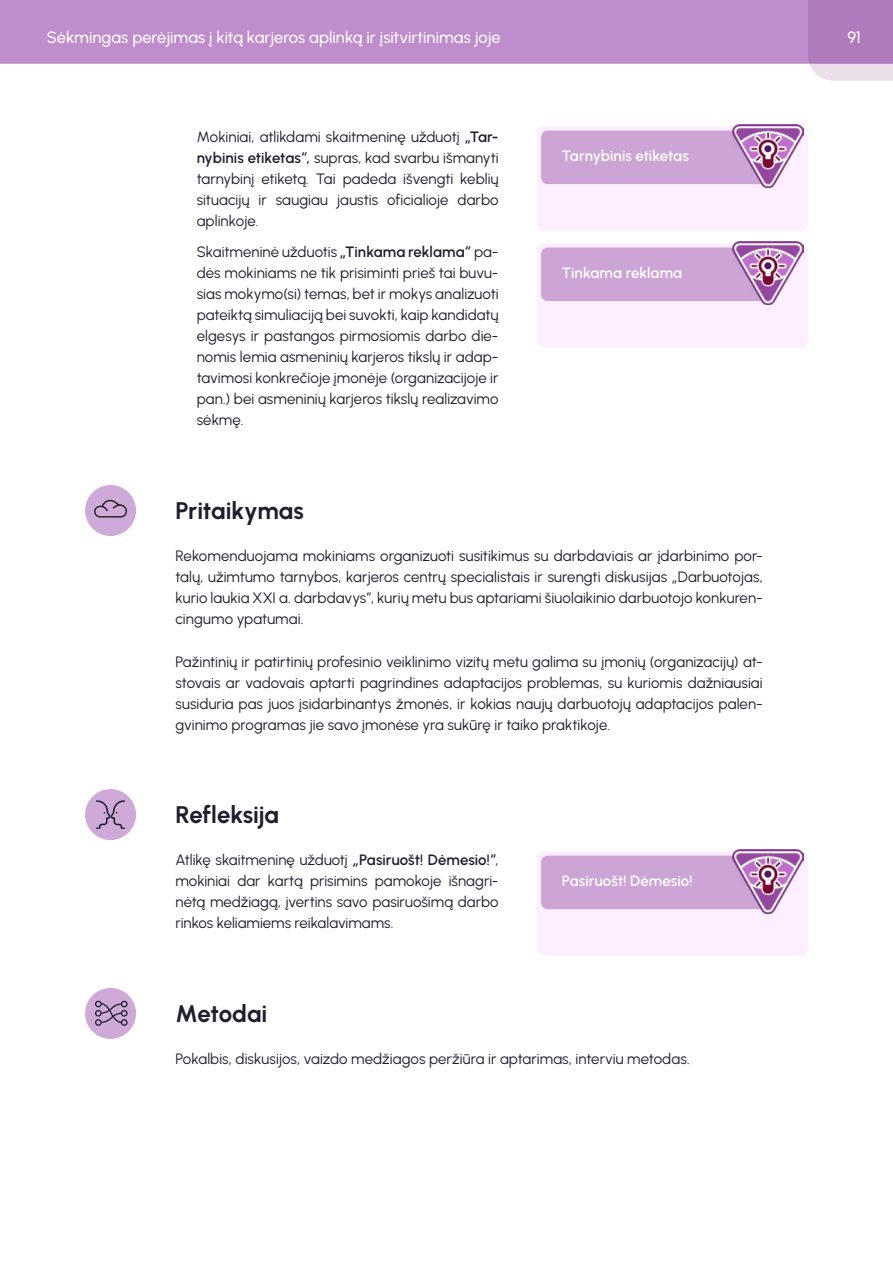
<style>
.page{position:relative;width:893px;height:1263px;background:#fff}
.page>*{position:absolute;margin:0;border:0;box-sizing:border-box;transform-origin:0 0}
.t1{font:700 24px "Urbanist";letter-spacing:-.005em;color:#1d1f2f}
.t2{font:500 16.5px "Urbanist";color:#fff}
.t3{font:15px/21px "Urbanist";letter-spacing:.005em;color:#1d1f2f;text-align:justify}
.t4{font:600 15px "Urbanist";letter-spacing:.005em;color:#fff}
.s1{font-family:"Segoe UI";font-weight:600}
.s2{font-weight:600}
.s3{font-family:"Segoe UI"}
</style>
<div class="page">
<div style="left:0;top:0;width:808px;height:64px;background:#bf8dcc"></div>
<svg style="left:808px;top:0;width:85px;height:81px;background:#bc90c7"></svg>
<div style="left:85px;top:485px;width:51px;height:51px;background:#cfaad9;border-radius:50%"></div>
<svg style="left:94px;top:500px;width:33px;height:18px"></svg>
<div style="left:85px;top:789px;width:51px;height:51px;background:#cfaad9;border-radius:50%"></div>
<svg style="left:96px;top:800px;width:29px;height:29px"></svg>
<div style="left:85px;top:988px;width:51px;height:51px;background:#cfaad9;border-radius:50%"></div>
<svg style="left:95px;top:1001px;width:33px;height:25px"></svg>
<div style="left:537px;top:243px;width:271px;height:105px;background:#fdefff;border-radius:6px"></div>
<div style="left:541px;top:247px;width:228px;height:54px;background:#cca4d6;border-radius:6px"></div>
<img style="left:733px;top:241px;width:71px;height:64px">
<div style="left:537px;top:851px;width:271px;height:105px;background:#fdefff;border-radius:6px"></div>
<div style="left:541px;top:855px;width:228px;height:54px;background:#cca4d6;border-radius:6px"></div>
<img style="left:733px;top:849px;width:71px;height:64px">
<div style="left:537px;top:126px;width:271px;height:105px;background:#fdefff;border-radius:6px"></div>
<div style="left:541px;top:131px;width:228px;height:53px;background:#cca4d6;border-radius:6px"></div>
<img style="left:733px;top:124px;width:71px;height:64px">
<p class="t2" style="left:47px;top:26px;width:455px">Sėkmingas perėjimas į kitą karjeros aplinką ir įsitvirtinimas joje</p>
<p class="t3" style="left:197px;top:126px;width:303px">Mokiniai, atlikdami skaitmeninę užduotį <span class="s1">„</span><span class="s2">Tar&shy;nybinis etiketas</span><span class="s1">“</span><span class="s2">,</span> supras, kad svarbu išmanyti tarnybinį etiketą. Tai padeda išvengti keblių situacijų ir saugiau jaustis oficialioje darbo aplinkoje.</p>
<p class="t3" style="left:197px;top:241px;width:303px">Skaitmeninė užduotis <span class="s1">„</span><span class="s2">Tinkama reklama</span><span class="s1">“</span> pa&shy;dės mokiniams ne tik prisiminti prieš tai buvu&shy;sias mokymo(si) temas, bet ir mokys analizuoti pateiktą simuliaciją bei suvokti, kaip kandidatų elgesys ir pastangos pirmosiomis darbo die&shy;nomis lemia asmeninių karjeros tikslų ir adap&shy;tavimosi konkrečioje įmonėje (organizacijoje ir pan.) bei asmeninių karjeros tikslų realizavimo sėkmę.</p>
<p class="t4" style="left:562px;top:146px;width:129px">Tarnybinis etiketas</p>
<p class="t4" style="left:562px;top:262px;width:122px">Tinkama reklama</p>
<h1 class="t1" style="left:175px;top:494px;width:130px">Pritaikymas</h1>
<p class="t3" style="left:175px;top:545px;width:589px">Rekomenduojama mokiniams organizuoti susitikimus su darbdaviais ar įdarbinimo por&shy;talų, užimtumo tarnybos, karjeros centrų specialistais ir surengti diskusijas <span class="s3">„</span>Darbuotojas, kurio laukia XXI a. darbdavys<span class="s3">“</span>, kurių metu bus aptariami šiuolaikinio darbuotojo konkuren&shy;cingumo ypatumai.</p>
<p class="t3" style="left:175px;top:650px;width:589px">Pažintinių ir patirtinių profesinio veiklinimo vizitų metu galima su įmonių (organizacijų) at&shy;stovais ar vadovais aptarti pagrindines adaptacijos problemas, su kuriomis dažniausiai susiduria pas juos įsidarbinantys žmonės, ir kokias naujų darbuotojų adaptacijos palen&shy;gvinimo programas jie savo įmonėse yra sukūrę ir taiko praktikoje.</p>
<h1 class="t1" style="left:175px;top:798px;width:105px">Refleksija</h1>
<p class="t3" style="left:175px;top:849px;width:325px">Atlikę skaitmeninę užduotį <span class="s1">„</span><span class="s2">Pasiruošt! Dėmesio!</span><span class="s1">“</span>, mokiniai dar kartą prisimins pamokoje išnagri&shy;nėtą medžiagą, įvertins savo pasiruošimą darbo rinkos keliamiems reikalavimams.</p>
<p class="t4" style="left:562px;top:870px;width:132px">Pasiruošt! Dėmesio!</p>
<h1 class="t1" style="left:175px;top:997px;width:93px">Metodai</h1>
<p class="t3" style="left:175px;top:1048px;width:516px">Pokalbis, diskusijos, vaizdo medžiagos peržiūra ir aptarimas, interviu metodas.</p>
<p class="t2" style="left:847px;top:26px;width:15px">91</p>
</div>
